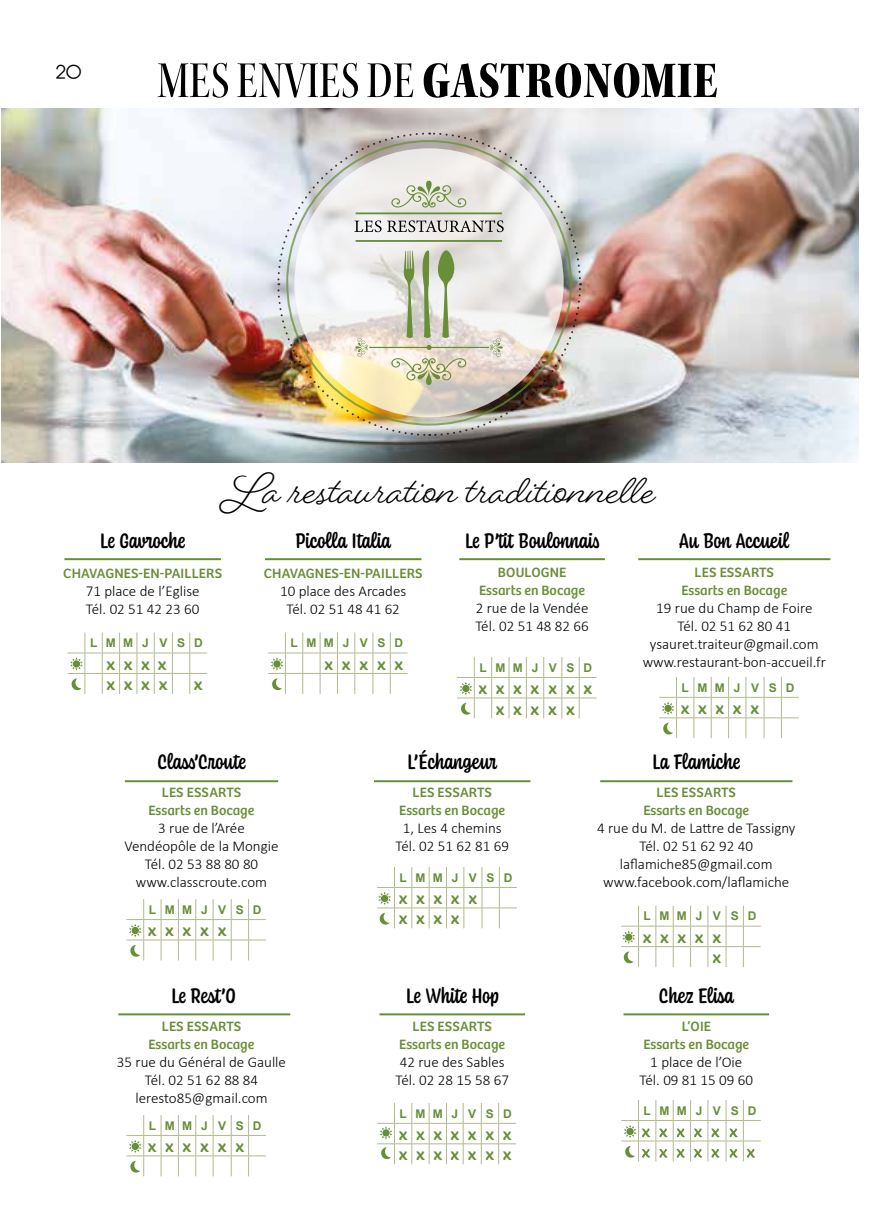
<style>
.page{position:relative;width:874px;height:1225px;background:#fff}
.page>*{position:absolute;margin:0;border:0;box-sizing:border-box;transform-origin:0 0}
.t1{font:54px "Kepler Std Medium Cn Disp";letter-spacing:.015em;color:#000}
.t2{font:700 46px "Beloved Script";color:#000}
.t3{font:500 22px "Coniferous";color:#000}
.t4{font:18px "Abeatby Kai";color:#000}
.t5{font:16px/20.4px "Cocon Pro";letter-spacing:.53em;color:#698e38}
.t6{font:300 15px/18px "Calibri";color:#000;text-align:center}
.t7{font:14px/18px "Bree";color:#698e38;text-align:center}
.t8{font:700 12px "Arial";letter-spacing:.75em;color:#698e38}
.s1{font-family:"Kepler Std Black Cn Subh"}
</style>
<div class="page">
<img style="left:1px;top:109px;width:856px;height:353px">
<img style="left:276px;top:132px;width:305px;height:305px">
<svg style="left:377px;top:1103px;width:138px;height:61px"></svg>
<hr style="left:379px;top:1013px;width:145px;height:2px;background:#698e38">
<svg style="left:126px;top:1115px;width:140px;height:61px"></svg>
<hr style="left:118px;top:1013px;width:172px;height:2px;background:#698e38">
<svg style="left:621px;top:905px;width:139px;height:62px"></svg>
<hr style="left:600px;top:780px;width:192px;height:2px;background:#698e38">
<svg style="left:377px;top:867px;width:139px;height:61px"></svg>
<hr style="left:374px;top:780px;width:156px;height:2px;background:#698e38">
<svg style="left:659px;top:677px;width:139px;height:61px"></svg>
<hr style="left:638px;top:558px;width:192px;height:2px;background:#698e38">
<hr style="left:125px;top:780px;width:153px;height:2px;background:#698e38">
<svg style="left:126px;top:899px;width:140px;height:61px"></svg>
<svg style="left:621px;top:1100px;width:139px;height:61px"></svg>
<hr style="left:623px;top:1013px;width:145px;height:2px;background:#698e38">
<svg style="left:457px;top:657px;width:139px;height:61px"></svg>
<hr style="left:459px;top:558px;width:145px;height:2px;background:#698e38">
<svg style="left:67px;top:632px;width:140px;height:62px"></svg>
<hr style="left:64px;top:558px;width:157px;height:2px;background:#698e38">
<svg style="left:268px;top:632px;width:139px;height:62px"></svg>
<hr style="left:265px;top:558px;width:156px;height:2px;background:#698e38">
<p class="t4" style="left:56px;top:65px;width:27px">20</p>
<h1 class="t1" style="left:157px;top:51px;width:562px">MES ENVIES DE <span class="s1">GASTRONOMIE</span></h1>
<h2 class="t2" style="left:219px;top:459px;width:437px">La restauration traditionnelle</h2>
<h3 class="t3" style="left:100px;top:526px;width:87px">Le Gavroche</h3>
<p class="t7" style="left:63px;top:563px;width:160px">CHAVAGNES-EN-PAILLERS</p>
<p class="t6" style="left:86px;top:581px;width:115px;text-align:left">71 place de l’Eglise<br>Tél. 02 51 42 23 60</p>
<p class="t8" style="left:90px;top:634px;width:114px">LMMJ VSD</p>
<p class="t5" style="left:106px;top:653px;width:63px">xxxx xxxx</p>
<p class="t5" style="left:194px;top:674px;width:10px">x</p>
<h3 class="t3" style="left:295px;top:526px;width:97px">Picolla Italia</h3>
<p class="t7" style="left:264px;top:563px;width:160px">CHAVAGNES-EN-PAILLERS</p>
<p class="t6" style="left:280px;top:581px;width:128px">10 place des Arcades<br>Tél. 02 51 48 41 62</p>
<p class="t8" style="left:290px;top:634px;width:114px">LMMJ VSD</p>
<p class="t5" style="left:324px;top:653px;width:80px">xxxxx</p>
<h3 class="t3" style="left:464px;top:526px;width:136px">Le P’tit Boulonnais</h3>
<p class="t7" style="left:479px;top:562px;width:107px">BOULOGNE<br>Essarts en Bocage</p>
<p class="t6" style="left:475px;top:598px;width:115px;text-align:left">2 rue de la Vendée<br>Tél. 02 51 48 82 66</p>
<p class="t8" style="left:479px;top:659px;width:114px">LMMJ VSD</p>
<p class="t5" style="left:478px;top:678px;width:115px;text-align:center">xxxxxxx xxxxx</p>
<h3 class="t3" style="left:678px;top:526px;width:112px">Au Bon Accueil</h3>
<p class="t7" style="left:681px;top:562px;width:107px">LES ESSARTS<br>Essarts en Bocage</p>
<p class="t6" style="left:642px;top:598px;width:185px">19 rue du Champ de Foire<br>Tél. 02 51 62 80 41 ysauret.traiteur@gmail.com www.restaurant-bon-accueil.fr</p>
<p class="t8" style="left:681px;top:679px;width:114px">LMMJ VSD</p>
<p class="t5" style="left:680px;top:698px;width:80px">xxxxx</p>
<h3 class="t3" style="left:157px;top:746px;width:90px">Class’Croute</h3>
<p class="t7" style="left:148px;top:782px;width:107px">LES ESSARTS<br>Essarts en Bocage</p>
<p class="t6" style="left:124px;top:819px;width:155px">3 rue de l’Arée<br>Vendéopôle de la Mongie<br>Tél. 02 53 88 80 80 www.classcroute.com</p>
<p class="t8" style="left:149px;top:901px;width:114px">LMMJ VSD</p>
<p class="t5" style="left:148px;top:920px;width:80px">xxxxx</p>
<h3 class="t3" style="left:171px;top:980px;width:66px">Le Rest’O</h3>
<p class="t7" style="left:148px;top:1016px;width:107px">LES ESSARTS<br>Essarts en Bocage</p>
<p class="t6" style="left:117px;top:1053px;width:170px">35 rue du Général de Gaulle<br>Tél. 02 51 62 88 84 leresto85@gmail.com</p>
<p class="t8" style="left:149px;top:1117px;width:114px">LMMJ VSD</p>
<p class="t5" style="left:148px;top:1136px;width:98px">xxxxxx</p>
<h3 class="t3" style="left:407px;top:746px;width:91px">L’Échangeur</h3>
<p class="t7" style="left:399px;top:782px;width:107px">LES ESSARTS<br>Essarts en Bocage</p>
<p class="t6" style="left:395px;top:819px;width:115px">1, Les 4 chemins<br>Tél. 02 51 62 81 69</p>
<p class="t8" style="left:399px;top:869px;width:114px">LMMJ VSD</p>
<p class="t5" style="left:398px;top:888px;width:80px">xxxxx xxxx</p>
<h3 class="t3" style="left:405px;top:980px;width:94px">Le White Hop</h3>
<p class="t7" style="left:399px;top:1016px;width:107px">LES ESSARTS<br>Essarts en Bocage</p>
<p class="t6" style="left:395px;top:1053px;width:115px;text-align:left">42 rue des Sables<br>Tél. 02 28 15 58 67</p>
<p class="t8" style="left:399px;top:1104px;width:113px">LMMJVSD</p>
<p class="t5" style="left:398px;top:1124px;width:114px">xxxxxxx xxxxxxx</p>
<h3 class="t3" style="left:652px;top:746px;width:89px">La Flamiche</h3>
<p class="t7" style="left:643px;top:782px;width:107px">LES ESSARTS<br>Essarts en Bocage</p>
<p class="t6" style="left:596px;top:819px;width:200px">4 rue du M. de Lattre de Tassigny<br>Tél. 02 51 62 92 40 laflamiche85@gmail.com www.facebook.com/laflamiche</p>
<p class="t8" style="left:643px;top:907px;width:114px">LMMJ VSD</p>
<p class="t5" style="left:642px;top:926px;width:80px;text-align:right">xxxxx x</p>
<h3 class="t3" style="left:658px;top:980px;width:77px">Chez Elisa</h3>
<p class="t7" style="left:643px;top:1016px;width:107px">L’OIE<br>Essarts en Bocage</p>
<p class="t6" style="left:639px;top:1053px;width:115px">1 place de l’Oie<br>Tél. 09 81 15 09 60</p>
<p class="t8" style="left:643px;top:1102px;width:114px">LMMJ VSD</p>
</div>
